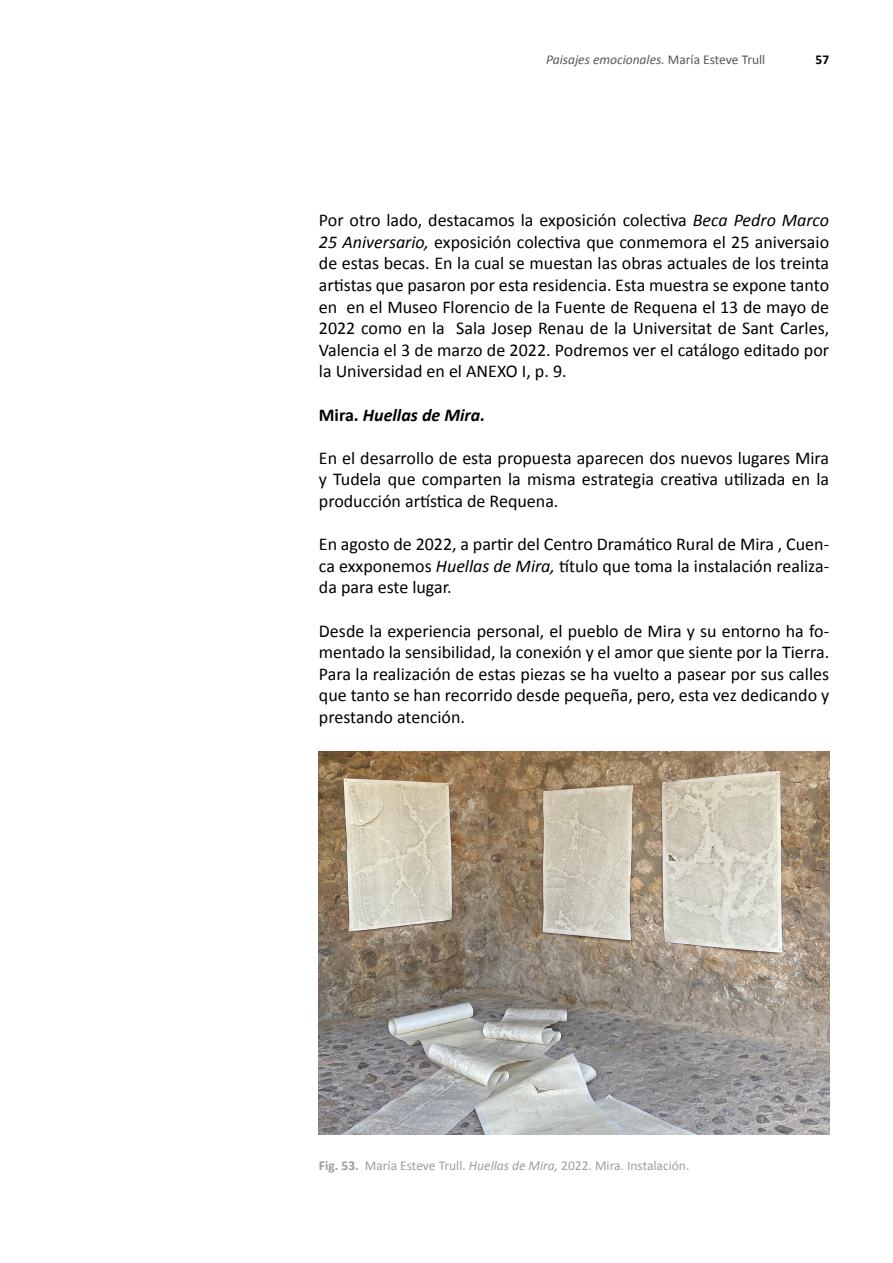
<style>
.page{position:relative;width:893px;height:1263px;background:#fff}
.page>*{position:absolute;margin:0;border:0;box-sizing:border-box;transform-origin:0 0}
.t1{font:18px/21.6px "Calibri";color:#000;text-align:justify}
.t2{font:italic 700 18px "Calibri";color:#000}
.t3{font:13.5px "Calibri";color:#9d9d9c}
.t4{font:italic 13.5px "Calibri";color:#575756}
.t5{font:700 13.5px "Calibri";color:#000}
.s1{font-style:normal}
.s2{font-style:italic}
.s3{font-weight:700}
</style>
<div class="page">
<img style="left:319px;top:752px;width:510px;height:382px">
<p class="t4" style="left:546px;top:50px;width:221px">Paisajes emocionales. <span class="s1">María Esteve Trull</span></p>
<p class="t5" style="left:815px;top:51px;width:15px">57</p>
<p class="t1" style="left:319px;top:209px;width:512px">Por otro lado, destacamos la exposición colectiva <span class="s2">Beca Pedro Marco 25 Aniversario,</span> exposición colectiva que conmemora el 25 aniversaio de estas becas. En la cual se muestan las obras actuales de los treinta artistas que pasaron por esta residencia. Esta muestra se expone tanto en en el Museo Florencio de la Fuente de Requena el 13 de mayo de 2022 como en la Sala Josep Renau de la Universitat de Sant Carles, Valencia el 3 de marzo de 2022. Podremos ver el catálogo editado por la Universidad en el ANEXO I, p. 9.</p>
<p class="t2" style="left:319px;top:403px;width:168px"><span class="s1">Mira.</span> Huellas de Mira.</p>
<p class="t1" style="left:319px;top:447px;width:512px">En el desarrollo de esta propuesta aparecen dos nuevos lugares Mira y Tudela que comparten la misma estrategia creativa utilizada en la producción artística de Requena.</p>
<p class="t1" style="left:319px;top:533px;width:512px">En agosto de 2022, a partir del Centro Dramático Rural de Mira , Cuen&shy;ca exxponemos <span class="s2">Huellas de Mira,</span> título que toma la instalación realiza&shy;da para este lugar.</p>
<p class="t1" style="left:319px;top:620px;width:512px">Desde la experiencia personal, el pueblo de Mira y su entorno ha fo&shy;mentado la sensibilidad, la conexión y el amor que siente por la Tierra.<br>Para la realización de estas piezas se ha vuelto a pasear por sus calles que tanto se han recorrido desde pequeña, pero, esta vez dedicando y prestando atención.</p>
<p class="t3" style="left:319px;top:1156px;width:372px"><span class="s3">Fig. 53.</span> María Esteve Trull. <span class="s2">Huellas de Mira,</span> 2022. Mira. Instalación.</p>
</div>
